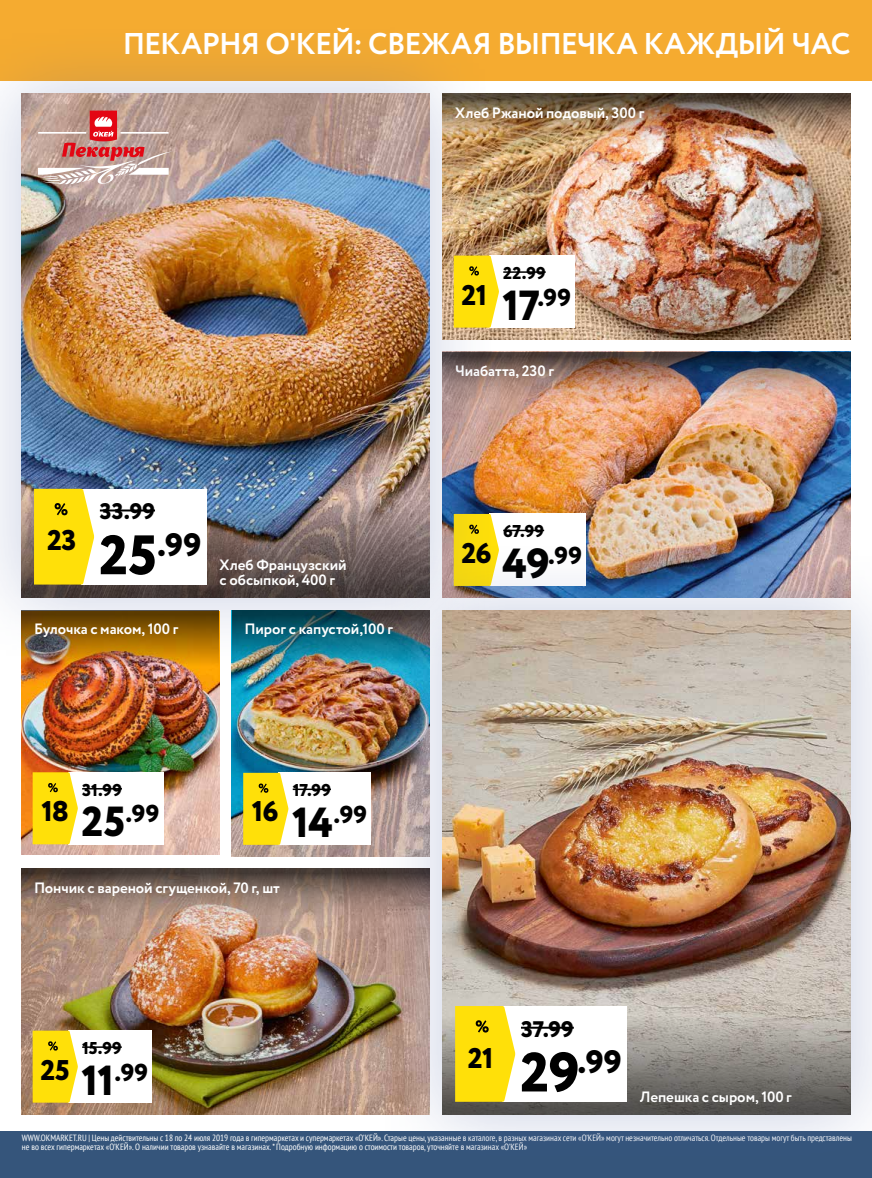
<style>
.page{position:relative;width:872px;height:1178px;background:#fff}
.page>*{position:absolute;margin:0;border:0;box-sizing:border-box;transform-origin:0 0}
.t1{font:800 32.4px "Circe";color:#000}
.t2{font:700 30px "Circe";letter-spacing:-.03em;color:#fff}
.t3{font:800 28.5px "Circe";letter-spacing:-.02em;color:#000}
.t4{font:800 24.45px "Circe";letter-spacing:.01em;color:#000}
.t5{font:800 22.5px "Circe";letter-spacing:.005em;color:#000}
.t6{font:800 17.1px "Circe";letter-spacing:.01em;color:#000}
.t7{font:700 15px/15px "Circe";letter-spacing:-.005em;color:#fff}
.t8{font:condensed 9px/9px "PT Sans";color:#fff}
.s1{font-size:42px}
.s2{font-size:55.5px}
</style>
<div class="page">
<div style="left:0;top:1131px;width:872px;height:47px;background:#35557b"></div>
<div style="left:0;top:0;width:872px;height:81px;background:#f5ab30"></div>
<img style="left:21px;top:937px;width:349px;height:177px">
<svg style="left:21px;top:868px;width:349px;height:69px;background:#967c6e"></svg>
<div style="left:68px;top:1030px;width:84px;height:72px;background:#fff"></div>
<hr style="left:82px;top:1046px;width:40px;height:2px;background:#000">
<svg style="left:33px;top:1030px;width:45px;height:72px;background:#fadf21"></svg>
<img style="left:501px;top:420px;width:349px;height:119px">
<img style="left:501px;top:352px;width:349px;height:68px">
<div style="left:489px;top:514px;width:97px;height:72px;background:#fff"></div>
<hr style="left:503px;top:530px;width:41px;height:1px;background:#000">
<div style="left:0;top:21px;width:501px;height:648px;background:#455b9f;opacity:.3"></div>
<img style="left:21px;top:94px;width:408px;height:386px">
<img style="left:21px;top:480px;width:408px;height:117px">
<div style="left:81px;top:489px;width:126px;height:95px;background:#fff"></div>
<hr style="left:100px;top:509px;width:55px;height:2px;background:#000">
<svg style="left:34px;top:489px;width:60px;height:95px;background:#fbdf1e"></svg>
<svg style="left:38px;top:111px;width:134px;height:73px;background:#c99893"></svg>
<img style="left:21px;top:676px;width:198px;height:179px">
<img style="left:21px;top:610px;width:198px;height:66px">
<div style="left:68px;top:772px;width:95px;height:72px;background:#fff"></div>
<hr style="left:82px;top:788px;width:40px;height:1px;background:#000">
<svg style="left:33px;top:772px;width:45px;height:72px;background:#fbdf20"></svg>
<img style="left:232px;top:677px;width:138px;height:179px">
<img style="left:232px;top:611px;width:138px;height:66px">
<div style="left:278px;top:773px;width:93px;height:72px;background:#fff"></div>
<hr style="left:293px;top:788px;width:38px;height:2px;background:#000">
<svg style="left:243px;top:773px;width:45px;height:72px;background:#fadf1e"></svg>
<div style="left:370px;top:539px;width:502px;height:639px;background:#455b9f;opacity:.3"></div>
<img style="left:442px;top:611px;width:408px;height:386px">
<svg style="left:442px;top:997px;width:408px;height:118px;background:#8f8b85"></svg>
<div style="left:502px;top:1006px;width:125px;height:96px;background:#fff"></div>
<hr style="left:521px;top:1027px;width:53px;height:2px;background:#000">
<svg style="left:455px;top:1006px;width:60px;height:96px;background:#fbdf1e"></svg>
<img style="left:442px;top:162px;width:408px;height:177px">
<img style="left:442px;top:94px;width:408px;height:68px">
<div style="left:489px;top:256px;width:86px;height:72px;background:#fff"></div>
<hr style="left:503px;top:271px;width:43px;height:2px;background:#000">
<svg style="left:454px;top:256px;width:45px;height:72px;background:#fbdf20"></svg>
<h2 class="t2" style="left:123px;top:24px;width:729px">ПЕКАРНЯ О'КЕЙ: СВЕЖАЯ ВЫПЕЧКА КАЖДЫЙ ЧАС</h2>
<h3 class="t7" style="left:455px;top:106px;width:191px">Хлеб Ржаной подовый, 300 г</h3>
<h3 class="t3" style="left:461px;top:276px;width:27px">21</h3>
<h3 class="t6" style="left:503px;top:261px;width:44px">22.99</h3>
<h3 class="t4" style="left:502px;top:281px;width:70px"><span class="s1">17</span>.99</h3>
<h3 class="t3" style="left:47px;top:521px;width:31px">23</h3>
<h3 class="t5" style="left:100px;top:496px;width:57px">33.99</h3>
<h1 class="t1" style="left:99px;top:523px;width:104px"><span class="s2">25</span>.99</h1>
<h3 class="t7" style="left:34px;top:622px;width:146px">Булочка с маком, 100 г</h3>
<h3 class="t7" style="left:220px;top:558px;width:129px">Хлеб Французский с обсыпкой, 400 г</h3>
<h3 class="t7" style="left:244px;top:622px;width:150px">Пирог с капустой,100 г</h3>
<h3 class="t3" style="left:41px;top:792px;width:29px">18</h3>
<h3 class="t6" style="left:82px;top:778px;width:41px">31.99</h3>
<h3 class="t4" style="left:82px;top:797px;width:79px"><span class="s1">25</span>.99</h3>
<h3 class="t3" style="left:252px;top:792px;width:28px">16</h3>
<h3 class="t6" style="left:293px;top:778px;width:40px">17.99</h3>
<h3 class="t4" style="left:292px;top:798px;width:77px"><span class="s1">14</span>.99</h3>
<h3 class="t7" style="left:34px;top:881px;width:247px">Пончик с вареной сгущенкой, 70 г, шт</h3>
<h3 class="t3" style="left:40px;top:1051px;width:31px">25</h3>
<h3 class="t6" style="left:82px;top:1036px;width:41px">15.99</h3>
<h3 class="t4" style="left:82px;top:1056px;width:68px"><span class="s1">11</span>.99</h3>
<h3 class="t7" style="left:455px;top:364px;width:100px">Чиабатта, 230 г</h3>
<h3 class="t3" style="left:461px;top:534px;width:32px">26</h3>
<h3 class="t6" style="left:503px;top:520px;width:42px">67.99</h3>
<h3 class="t4" style="left:502px;top:539px;width:81px"><span class="s1">49</span>.99</h3>
<h3 class="t3" style="left:468px;top:1039px;width:27px">21</h3>
<h3 class="t5" style="left:521px;top:1014px;width:54px">37.99</h3>
<h1 class="t1" style="left:520px;top:1040px;width:103px"><span class="s2">29</span>.99</h1>
<h3 class="t7" style="left:640px;top:1090px;width:154px">Лепешка с сыром, 100 г</h3>
<p class="t8" style="left:22px;top:1133px;width:831px">WWW.OKMARKET.RU | Цены действительны с 18 по 24 июля 2019 года в гипермаркетах и супермаркетах «О’КЕЙ». Старые цены, указанные в каталоге, в разных магазинах сети «О’КЕЙ» могут незначительно отличаться. Отдельные товары могут быть представлены не во всех гипермаркетах «О’КЕЙ». О наличии товаров узнавайте в магазинах. * Подробную информацию о стоимости товаров, уточняйте в магазинах «О’КЕЙ»</p>
</div>
